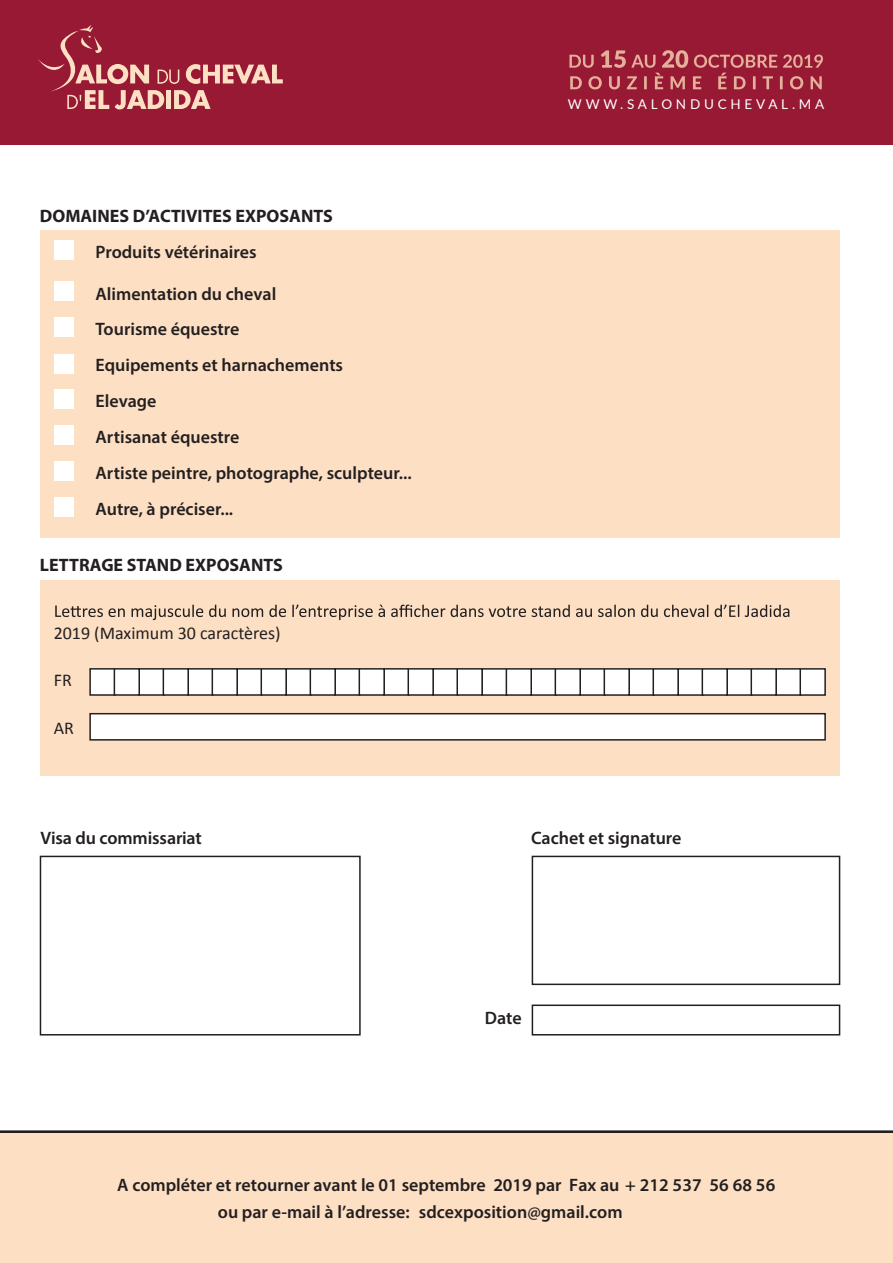
<style>
.page{position:relative;width:893px;height:1263px;background:#fff}
.page>*{position:absolute;margin:0;border:0;box-sizing:border-box;transform-origin:0 0}
.t1{font:600 18px/35.7px "Myriad Pro";color:#231f20}
.t2{font:700 18px "Myriad Pro";color:#231f20}
.t3{font:18px "Calibri";color:#231f20}
.t4{font:13.5px "Lato";color:#fff}
</style>
<div class="page">
<div style="left:40px;top:230px;width:799px;height:308px;background:#fddfc4"></div>
<div style="left:0;top:0;width:893px;height:145px;background:#971934"></div>
<div style="left:40px;top:580px;width:799px;height:195px;background:#fddfc4"></div>
<div style="left:54px;top:241px;width:20px;height:19px;background:#fff"></div>
<div style="left:90px;top:714px;width:735px;height:26px;background:#fff"></div>
<div style="left:89px;top:713px;width:737px;height:28px;border:2px solid #231f20"></div>
<div style="left:54px;top:317px;width:20px;height:20px;background:#fff"></div>
<div style="left:54px;top:390px;width:20px;height:19px;background:#fff"></div>
<div style="left:54px;top:462px;width:20px;height:19px;background:#fff"></div>
<div style="left:54px;top:282px;width:20px;height:19px;background:#fff"></div>
<div style="left:54px;top:354px;width:20px;height:19px;background:#fff"></div>
<div style="left:54px;top:425px;width:20px;height:20px;background:#fff"></div>
<div style="left:54px;top:497px;width:20px;height:20px;background:#fff"></div>
<svg style="left:55px;top:604px;width:734px;height:16px"></svg>
<div style="left:532px;top:856px;width:308px;height:129px;border:2px solid #231f20"></div>
<div style="left:40px;top:856px;width:321px;height:179px;border:2px solid #231f20"></div>
<div style="left:532px;top:1004px;width:308px;height:31px;border:2px solid #231f20"></div>
<div style="left:0;top:1130px;width:893px;height:5px;background:#231f20"></div>
<div style="left:0;top:1133px;width:893px;height:130px;background:#fddfc4"></div>
<div style="left:90px;top:669px;width:25px;height:26px;background:#fff"></div>
<div style="left:89px;top:668px;width:27px;height:28px;border:2px solid #231f20"></div>
<div style="left:482px;top:669px;width:25px;height:26px;background:#fff"></div>
<div style="left:481px;top:668px;width:27px;height:28px;border:2px solid #231f20"></div>
<div style="left:286px;top:669px;width:25px;height:26px;background:#fff"></div>
<div style="left:285px;top:668px;width:27px;height:28px;border:2px solid #231f20"></div>
<div style="left:678px;top:669px;width:25px;height:26px;background:#fff"></div>
<div style="left:677px;top:668px;width:27px;height:28px;border:2px solid #231f20"></div>
<div style="left:188px;top:669px;width:25px;height:26px;background:#fff"></div>
<div style="left:187px;top:668px;width:27px;height:28px;border:2px solid #231f20"></div>
<div style="left:580px;top:669px;width:25px;height:26px;background:#fff"></div>
<div style="left:579px;top:668px;width:27px;height:28px;border:2px solid #231f20"></div>
<div style="left:384px;top:669px;width:25px;height:26px;background:#fff"></div>
<div style="left:383px;top:668px;width:27px;height:28px;border:2px solid #231f20"></div>
<div style="left:776px;top:669px;width:25px;height:26px;background:#fff"></div>
<div style="left:775px;top:668px;width:27px;height:28px;border:2px solid #231f20"></div>
<div style="left:139px;top:669px;width:25px;height:26px;background:#fff"></div>
<div style="left:138px;top:668px;width:27px;height:28px;border:2px solid #231f20"></div>
<div style="left:531px;top:669px;width:25px;height:26px;background:#fff"></div>
<div style="left:530px;top:668px;width:27px;height:28px;border:2px solid #231f20"></div>
<div style="left:335px;top:669px;width:25px;height:26px;background:#fff"></div>
<div style="left:334px;top:668px;width:27px;height:28px;border:2px solid #231f20"></div>
<div style="left:727px;top:669px;width:25px;height:26px;background:#fff"></div>
<div style="left:726px;top:668px;width:27px;height:28px;border:2px solid #231f20"></div>
<div style="left:237px;top:669px;width:25px;height:26px;background:#fff"></div>
<div style="left:236px;top:668px;width:27px;height:28px;border:2px solid #231f20"></div>
<div style="left:629px;top:669px;width:25px;height:26px;background:#fff"></div>
<div style="left:628px;top:668px;width:27px;height:28px;border:2px solid #231f20"></div>
<div style="left:433px;top:669px;width:25px;height:26px;background:#fff"></div>
<div style="left:432px;top:668px;width:27px;height:28px;border:2px solid #231f20"></div>
<div style="left:114px;top:669px;width:25px;height:26px;background:#fff"></div>
<div style="left:114px;top:668px;width:26px;height:28px;border:2px solid #231f20"></div>
<div style="left:506px;top:669px;width:25px;height:26px;background:#fff"></div>
<div style="left:506px;top:668px;width:26px;height:28px;border:2px solid #231f20"></div>
<div style="left:310px;top:669px;width:25px;height:26px;background:#fff"></div>
<div style="left:310px;top:668px;width:26px;height:28px;border:2px solid #231f20"></div>
<div style="left:702px;top:669px;width:25px;height:26px;background:#fff"></div>
<div style="left:702px;top:668px;width:26px;height:28px;border:2px solid #231f20"></div>
<div style="left:212px;top:669px;width:25px;height:26px;background:#fff"></div>
<div style="left:212px;top:668px;width:26px;height:28px;border:2px solid #231f20"></div>
<div style="left:604px;top:669px;width:25px;height:26px;background:#fff"></div>
<div style="left:604px;top:668px;width:26px;height:28px;border:2px solid #231f20"></div>
<div style="left:408px;top:669px;width:25px;height:26px;background:#fff"></div>
<div style="left:407px;top:668px;width:27px;height:28px;border:2px solid #231f20"></div>
<div style="left:800px;top:669px;width:25px;height:26px;background:#fff"></div>
<div style="left:799px;top:668px;width:27px;height:28px;border:2px solid #231f20"></div>
<div style="left:163px;top:669px;width:25px;height:26px;background:#fff"></div>
<div style="left:163px;top:668px;width:26px;height:28px;border:2px solid #231f20"></div>
<div style="left:555px;top:669px;width:25px;height:26px;background:#fff"></div>
<div style="left:555px;top:668px;width:26px;height:28px;border:2px solid #231f20"></div>
<div style="left:359px;top:669px;width:25px;height:26px;background:#fff"></div>
<div style="left:359px;top:668px;width:26px;height:28px;border:2px solid #231f20"></div>
<div style="left:751px;top:669px;width:25px;height:26px;background:#fff"></div>
<div style="left:750px;top:668px;width:27px;height:28px;border:2px solid #231f20"></div>
<div style="left:261px;top:669px;width:25px;height:26px;background:#fff"></div>
<div style="left:261px;top:668px;width:26px;height:28px;border:2px solid #231f20"></div>
<div style="left:653px;top:669px;width:25px;height:26px;background:#fff"></div>
<div style="left:652px;top:668px;width:27px;height:28px;border:2px solid #231f20"></div>
<div style="left:457px;top:669px;width:25px;height:26px;background:#fff"></div>
<div style="left:456px;top:668px;width:27px;height:28px;border:2px solid #231f20"></div>
<svg style="left:38px;top:25px;width:245px;height:84px"></svg>
<svg style="left:569px;top:50px;width:254px;height:39px"></svg>
<p class="t2" style="left:40px;top:204px;width:295px">DOMAINES D’ACTIVITES EXPOSANTS</p>
<p class="t1" style="left:96px;top:234px;width:163px">Produits vétérinaires</p>
<p class="t1" style="left:96px;top:276px;width:318px">Alimentation du cheval<br>Tourisme équestre<br>Equipements et harnachements<br>Elevage<br>Artisanat équestre<br>Artiste peintre, photographe, sculpteur...<br>Autre à, préciser...</p>
<p class="t2" style="left:40px;top:553px;width:245px">LETTRAGE STAND EXPOSANTS</p>
<p class="t3" style="left:54px;top:621px;width:228px">2019 (Maximum 30 caractères(</p>
<p class="t3" style="left:54px;top:669px;width:20px">FR</p>
<p class="t3" style="left:54px;top:716px;width:22px">AR</p>
<p class="t1" style="left:40px;top:820px;width:163px">Visa du commissariat</p>
<p class="t4" style="left:568px;top:95px;width:258px">W W W S. A L O N D U C H E V A L M. A</p>
<p class="t1" style="left:531px;top:820px;width:152px">Cachet et signature</p>
<p class="t1" style="left:485px;top:999px;width:38px">Date</p>
<p class="t1" style="left:218px;top:1171px;width:559px;line-height:27px;text-indent:-101px">A compléter et retourner avant le 01 septembre 2019 par Fax au + 212 537 56 68 56 ou par -e mail ’là adresse:</p>
<p class="t1" style="left:419px;top:1194px;width:205px">sdcexposition@gmail.com</p>
</div>
